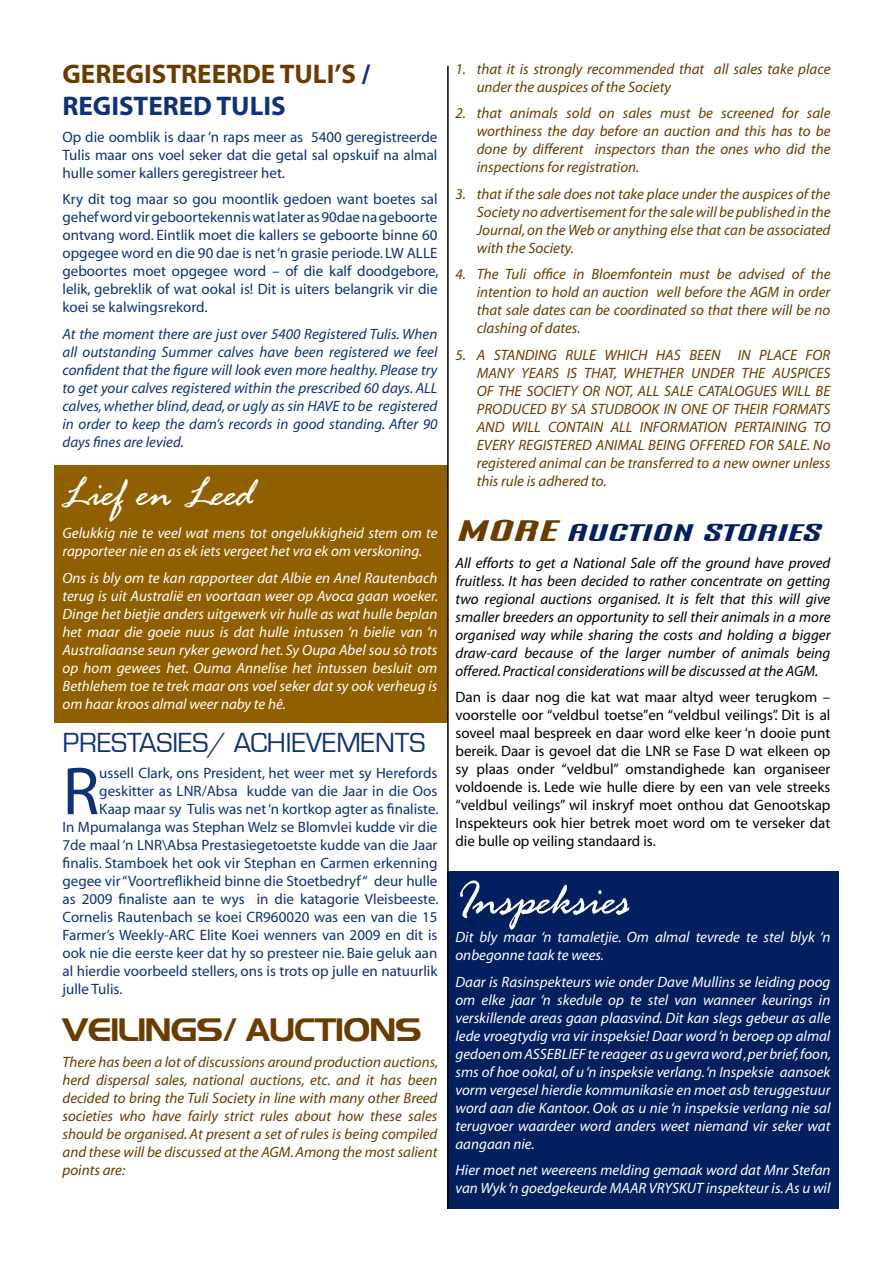
<style>
.page{position:relative;width:893px;height:1263px;background:#fff}
.page>*{position:absolute;margin:0;border:0;box-sizing:border-box;transform-origin:0 0}
.t1{font:68.4px "Myriad";color:#0e3178}
.t2{font:51px "Rage Joi D";color:#fff}
.t3{font:43.5px "Rage Joi D";color:#fff}
.t4{font:31.5px "Onani";color:#02205f}
.t5{font:31.5px "Niamey";color:#6a3c00}
.t6{font:28.5px "Eurostile T";color:#0e3178}
.t7{font:700 27px/32.4px "Myriad";color:#6a3c00}
.t8{font:italic 15px/18px "Myriad";color:#6a3c00;text-align:justify}
.t9{font:italic 15px/18px "Myriad";color:#fff}
.t10{font:15px/18px "Myriad";color:#0e3178;text-align:justify}
.t11{font:15px/18px "Myriad";color:#000;text-align:justify}
.t12{font:italic 15px/18px "Myriad";color:#000;text-align:justify}
.t13{font:italic 15px/18px "Myriad";color:#0e3178;text-align:justify}
.s1{color:#0e3178}
.s2{font-size:39px;color:#6a3c00}
</style>
<div class="page">
<div style="left:447px;top:872px;width:392px;height:337px;background:#02205f"></div>
<div style="left:54px;top:465px;width:394px;height:258px;background:#906000"></div>
<hr style="left:447px;top:66px;width:2px;height:1143px;background:#000">
<h3 class="t7" style="left:63px;top:58px;width:309px">GEREGISTREERDE TULI’S <span class="s1">/<br>REGISTERED TULIS</span></h3>
<p class="t10" style="left:63px;top:128px;width:376px">Op die oomblik is daar ‘n raps meer as 5400 geregistreerde Tulis maar ons voel seker dat die getal sal opskuif na almal hulle somer kallers geregistreer het.</p>
<p class="t10" style="left:63px;top:191px;width:377px">Kry dit tog maar so gou moontlik gedoen want boetes sal gehef word vir geboortekennis wat later as 90dae na geboorte ontvang word. Eintlik moet die kallers se geboorte binne 60 opgegee word en die 90 dae is net ‘n grasie periode. LW ALLE geboortes moet opgegee word – of die kalf doodgebore, lelik, gebreklik of wat ookal is! Dit is uiters belangrik vir die koei se kalwingsrekord.</p>
<p class="t13" style="left:63px;top:325px;width:376px">At the moment there are just over 5400 Registered Tulis. When all outstanding Summer calves have been registered we feel confident that the figure will look even more healthy. Please try to get your calves registered within the prescribed 60 days. ALL calves, whether blind, dead, or ugly as sin HAVE to be registered in order to keep the dam’s records in good standing. After 90 days fines are levied.</p>
<h3 class="t3" style="left:63px;top:471px;width:194px">Lief en Leed</h3>
<p class="t9" style="left:63px;top:525px;width:376px">Gelukkig nie te veel wat mens tot ongelukkigheid stem om te rapporteer nie en as ek iets vergeet het vra ek om verskoning.</p>
<p class="t9" style="left:63px;top:570px;width:377px;text-align:justify">Ons is bly om te kan rapporteer dat Albie en Anel Rautenbach terug is uit Australië en voortaan weer op Avoca gaan woeker.<br>Dinge het bietjie anders uitgewerk vir hulle as wat hulle beplan het maar die goeie nuus is dat hulle intussen ‘n bielie van ‘n Australiaanse seun ryker geword het. Sy Oupa Abel sou sò trots op hom gewees het. Ouma Annelise het intussen besluit om Bethlehem toe te trek maar ons voel seker dat sy ook verheug is om haar kroos almal weer naby te hê.</p>
<h3 class="t6" style="left:63px;top:727px;width:364px">PRESTASIES/ ACHIEVEMENTS</h3>
<h1 class="t1" style="left:63px;top:757px;width:38px">R</h1>
<p class="t10" style="left:99px;top:765px;width:340px">ussell Clark, ons President, het weer met sy Herefords</p>
<p class="t10" style="left:99px;top:783px;width:340px">geskitter as LNR/Absa kudde van die Jaar in die Oos</p>
<p class="t10" style="left:99px;top:801px;width:341px">Kaap maar sy Tulis was net ‘n kortkop agter as finaliste.</p>
<p class="t10" style="left:62px;top:819px;width:376px">In Mpumalanga was Stephan Welz se Blomvlei kudde vir die</p>
<p class="t10" style="left:62px;top:837px;width:376px">7de maal ‘n LNR\Absa Prestasiegetoetste kudde van die Jaar</p>
<p class="t10" style="left:62px;top:855px;width:376px">finalis. Stamboek het ook vir Stephan en Carmen erkenning</p>
<p class="t10" style="left:62px;top:873px;width:376px">gegee vir “Voortreflikheid binne die Stoetbedryf “ deur hulle</p>
<p class="t10" style="left:62px;top:891px;width:378px">as 2009 finaliste aan te wys in die katagorie Vleisbeeste.</p>
<p class="t10" style="left:62px;top:909px;width:376px">Cornelis Rautenbach se koei CR960020 was een van die 15</p>
<p class="t10" style="left:62px;top:927px;width:376px">Farmer’s Weekly-ARC Elite Koei wenners van 2009 en dit is</p>
<p class="t10" style="left:62px;top:945px;width:376px">ook nie die eerste keer dat hy so presteer nie. Baie geluk aan</p>
<p class="t10" style="left:62px;top:963px;width:376px">al hierdie voorbeeld stellers, ons is trots op julle en natuurlik</p>
<p class="t10" style="left:62px;top:981px;width:61px">julle Tulis.</p>
<h3 class="t5" style="left:63px;top:1010px;width:360px">VEILINGS/ AUCTIONS</h3>
<p class="t8" style="left:63px;top:1054px;width:377px">There has been a lot of discussions around production auctions, herd dispersal sales, national auctions, etc. and it has been decided to bring the Tuli Society in line with many other Breed societies who have fairly strict rules about how these sales should be organised. At present a set of rules is being compiled and these will be discussed at the AGM. Among the most salient points are:</p>
<p class="t8" style="left:477px;top:60px;width:355px;text-indent:-21px">1. that it is strongly recommended that all sales take place under the auspices of the Society</p>
<p class="t8" style="left:477px;top:105px;width:355px;text-indent:-21px">2. that animals sold on sales must be screened for sale worthiness the day before an auction and this has to be done by different inspectors than the ones who did the inspections for registration.</p>
<p class="t8" style="left:477px;top:185px;width:355px;text-indent:-21px">3. that if the sale does not take place under the auspices of the Society no advertisement for the sale will be published in the Journal, on the Web or anything else that can be associated with the Society.</p>
<p class="t8" style="left:477px;top:266px;width:355px;text-indent:-21px">4. The Tuli office in Bloemfontein must be advised of the intention to hold an auction well before the AGM in order that sale dates can be coordinated so that there will be no clashing of dates.</p>
<p class="t8" style="left:477px;top:346px;width:355px;text-indent:-21px">5. A STANDING RULE WHICH HAS BEEN IN PLACE FOR MANY YEARS IS THAT, WHETHER UNDER THE AUSPICES OF THE SOCIETY OR NOT, ALL SALE CATALOGUES WILL BE PRODUCED BY SA STUDBOOK IN ONE OF THEIR FORMATS AND WILL CONTAIN ALL INFORMATION PERTAINING TO EVERY REGISTERED ANIMAL BEING OFFERED FOR SALE. No registered animal can be transferred to a new owner unless this rule is adhered to.</p>
<h3 class="t4" style="left:455px;top:520px;width:366px"><span class="s2">More</span> auction stories</h3>
<p class="t12" style="left:455px;top:554px;width:376px">All efforts to get a National Sale off the ground have proved fruitless. It has been decided to rather concentrate on getting two regional auctions organised. It is felt that this will give smaller breeders an opportunity to sell their animals in a more organised way while sharing the costs and holding a bigger draw-card because of the larger number of animals being offered. Practical considerations will be discussed at the AGM.</p>
<p class="t11" style="left:455px;top:689px;width:376px">Dan is daar nog die kat wat maar altyd weer terugkom – voorstelle oor “veldbul toetse”en “veldbul veilings”. Dit is al soveel maal bespreek en daar word elke keer ‘n dooie punt bereik. Daar is gevoel dat die LNR se Fase D wat elkeen op sy plaas onder “veldbul” omstandighede kan organiseer voldoende is. Lede wie hulle diere by een van vele streeks “veldbul veilings” wil inskryf moet onthou dat Genootskap Inspekteurs ook hier betrek moet word om te verseker dat die bulle op veiling standaard is.</p>
<h2 class="t2" style="left:455px;top:873px;width:177px">Inspeksies</h2>
<p class="t9" style="left:455px;top:929px;width:376px">Dit bly maar ‘n tamaletjie. Om almal tevrede te stel blyk ‘n onbegonne taak te wees.</p>
<p class="t9" style="left:455px;top:973px;width:377px;text-align:justify">Daar is Rasinspekteurs wie onder Dave Mullins se leiding poog om elke jaar ‘n skedule op te stel van wanneer keurings in verskillende areas gaan plaasvind. Dit kan slegs gebeur as alle lede vroegtydig vra vir inspeksie! Daar word ‘n beroep op almal gedoen om ASSEBLIEF te reageer as u gevra word , per brief, foon, sms of hoe ookal, of u ‘n inspeksie verlang. ‘n Inspeksie aansoek vorm vergesel hierdie kommunikasie en moet asb teruggestuur word aan die Kantoor. Ook as u nie ‘n inspeksie verlang nie sal terugvoer waardeer word anders weet niemand vir seker wat aangaan nie.</p>
<p class="t9" style="left:455px;top:1162px;width:377px">Hier moet net weereens melding gemaak word dat Mnr Stefan van Wyk ‘n goedgekeurde MAAR VRYSKUT inspekteur is. As u wil</p>
</div>
